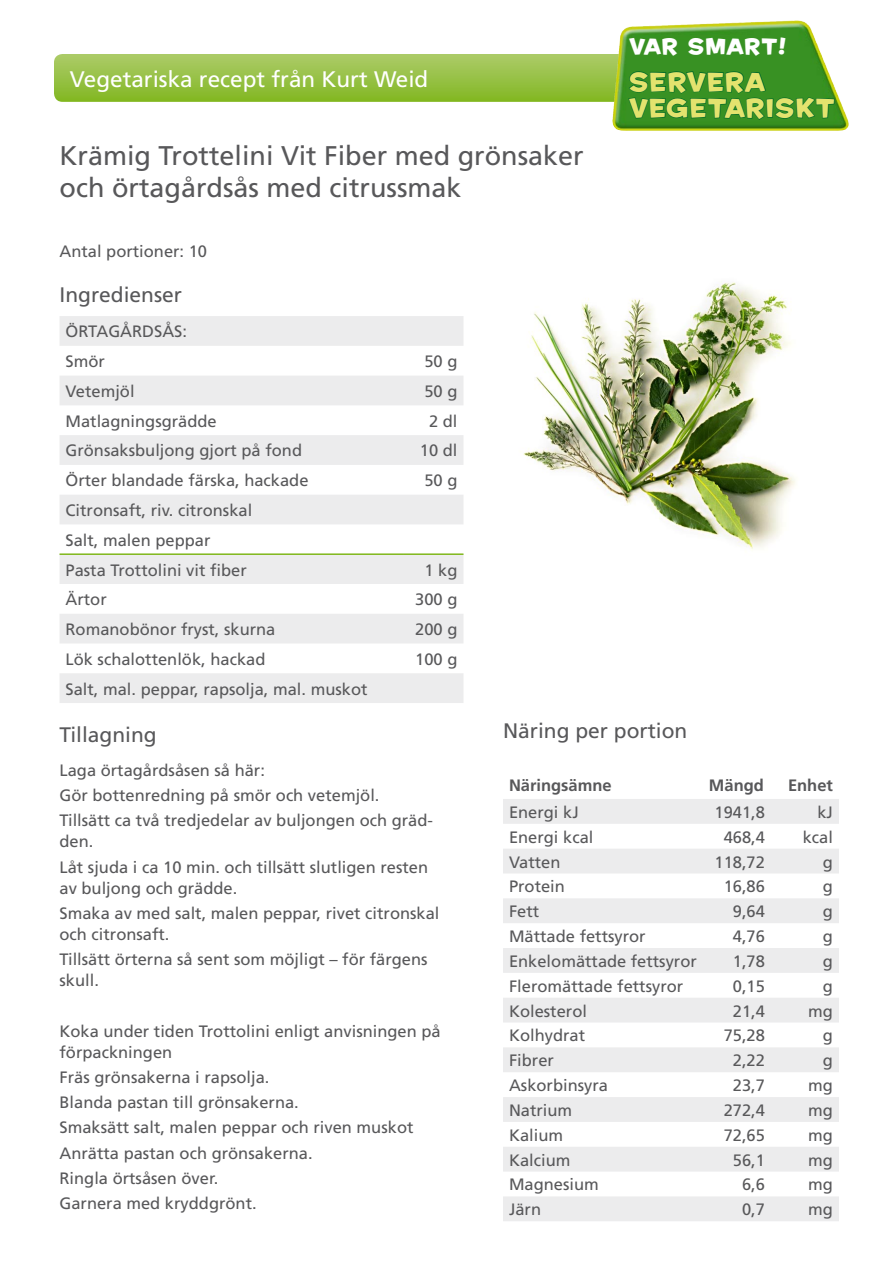
<style>
.page{position:relative;width:893px;height:1263px;background:#fff}
.page>*{position:absolute;margin:0;border:0;box-sizing:border-box;transform-origin:0 0}
.t1{font:27px/32.4px "Frutiger";color:#58585a}
.t2{font:25.05px/26.2px "House A Rama Kingpin";letter-spacing:.06em;color:#e3e36e}
.t3{font:22.5px "Frutiger";color:#fff}
.t4{font:21.3px "House A Rama Kingpin";letter-spacing:.05em;color:#fff}
.t5{font:21px "Frutiger";color:#58585a}
.t6{font:16.5px/25.2px "Frutiger";color:#58585a}
.t7{font:700 16.5px "Frutiger";color:#58585a}
</style>
<div class="page">
<svg style="left:60px;top:316px;width:403px;height:387px;fill:#ececed"></svg>
<hr style="left:60px;top:553px;width:344px;height:2px;background:#80b71b">
<hr style="left:404px;top:553px;width:59px;height:2px;background:#80b71b">
<div style="left:54px;top:54px;width:750px;height:48px;background:linear-gradient(to bottom,#adcc6a,#83b723);border-radius:9px"></div>
<img style="left:523px;top:281px;width:273px;height:269px">
<svg style="left:503px;top:799px;width:336px;height:422px;fill:#ececed"></svg>
<img style="left:612px;top:20px;width:237px;height:111px">
<svg style="left:627px;top:64px;width:208px;height:67px;background:#378d24"></svg>
<h3 class="t3" style="left:70px;top:66px;width:360px">Vegetariska recept från Kurt Weid</h3>
<h1 class="t1" style="left:60px;top:139px;width:526px">Krämig Trottelini Vit Fiber med grönsaker och örtagårdsås med citrussmak</h1>
<p class="t6" style="left:60px;top:238px;width:149px">Antal portioner: 10</p>
<p class="t5" style="left:60px;top:282px;width:124px">Ingredienser</p>
<p class="t6" style="left:66px;top:317px;width:123px;line-height:29.7px">ÖRTAGÅRDSÅS:<br>Smör</p>
<p class="t6" style="left:424px;top:349px;width:35px">50 g</p>
<p class="t6" style="left:66px;top:378px;width:71px">Vetemjöl</p>
<p class="t6" style="left:424px;top:378px;width:35px">50 g</p>
<p class="t6" style="left:66px;top:408px;width:153px">Matlagningsgrädde</p>
<p class="t6" style="left:429px;top:408px;width:30px">2 dl</p>
<p class="t6" style="left:66px;top:438px;width:238px">Grönsaksbuljong gjort på fond</p>
<p class="t6" style="left:420px;top:438px;width:39px">10 dl</p>
<p class="t6" style="left:66px;top:468px;width:245px">Örter blandade färska, hackade</p>
<p class="t6" style="left:424px;top:468px;width:35px">50 g</p>
<p class="t6" style="left:66px;top:495px;width:188px;line-height:29.7px">Citronsaft, riv. citronskal<br>Salt, malen peppar<br>Pasta Trottolini vit fiber</p>
<p class="t6" style="left:424px;top:557px;width:35px">1 kg</p>
<p class="t4" style="left:629px;top:32px;width:158px">VAR SMART!</p>
<h2 class="t2" style="left:629px;top:68px;width:207px">SERVERA<br>VEGETARISKT</h2>
<p class="t6" style="left:66px;top:587px;width:43px">Ärtor</p>
<p class="t6" style="left:415px;top:587px;width:44px">300 g</p>
<p class="t6" style="left:66px;top:616px;width:211px">Romanobönor fryst, skurna</p>
<p class="t6" style="left:415px;top:616px;width:44px">200 g</p>
<p class="t6" style="left:66px;top:646px;width:201px">Lök schalottenlök, hackad</p>
<p class="t6" style="left:415px;top:646px;width:44px">100 g</p>
<p class="t6" style="left:66px;top:676px;width:304px">Salt, mal. peppar, rapsolja, mal. muskot</p>
<p class="t5" style="left:60px;top:722px;width:99px">Tillagning</p>
<p class="t6" style="left:60px;top:757px;width:375px">Laga örtagårdsåsen så här:<br>Gör bottenredning på smör och vetemjöl.<br>Tillsätt ca två tredjedelar av buljongen och gräd-</p>
<p class="t6" style="left:60px;top:829px;width:370px">den.<br>Låt sjuda i ca 10 min. och tillsätt slutligen resten</p>
<p class="t6" style="left:60px;top:875px;width:381px">av buljong och grädde.<br>Smaka av med salt, malen peppar, rivet citronskal</p>
<p class="t6" style="left:60px;top:921px;width:370px">och citronsaft.<br>Tillsätt örterna så sent som möjligt – för färgens</p>
<p class="t6" style="left:60px;top:967px;width:41px">skull.</p>
<p class="t6" style="left:60px;top:1020px;width:383px;line-height:21px">Koka under tiden Trottolini enligt anvisningen på förpackningen</p>
<p class="t6" style="left:60px;top:1064px;width:355px">Fräs grönsakerna i rapsolja.<br>Blanda pastan till grönsakerna.<br>Smaksätt salt, malen peppar och riven muskot<br>Anrätta pastan och grönsakerna.<br>Ringla örtsåsen över.<br>Garnera med kryddgrönt.</p>
<p class="t5" style="left:503px;top:718px;width:186px">Näring per portion</p>
<p class="t7" style="left:509px;top:776px;width:104px">Näringsämne</p>
<p class="t7" style="left:709px;top:776px;width:56px">Mängd</p>
<p class="t7" style="left:788px;top:776px;width:46px">Enhet</p>
<p class="t6" style="left:509px;top:799px;width:71px">Energi kJ</p>
<p class="t6" style="left:714px;top:799px;width:52px">1941,8</p>
<p class="t6" style="left:817px;top:799px;width:17px">kJ</p>
<p class="t6" style="left:509px;top:824px;width:86px">Energi kcal</p>
<p class="t6" style="left:724px;top:824px;width:43px">468,4</p>
<p class="t6" style="left:803px;top:824px;width:32px">kcal</p>
<p class="t6" style="left:509px;top:849px;width:53px">Vatten</p>
<p class="t6" style="left:714px;top:849px;width:52px">118,72</p>
<p class="t6" style="left:823px;top:849px;width:12px">g</p>
<p class="t6" style="left:509px;top:874px;width:57px">Protein</p>
<p class="t6" style="left:724px;top:874px;width:43px">16,86</p>
<p class="t6" style="left:823px;top:874px;width:12px">g</p>
<p class="t6" style="left:509px;top:899px;width:32px">Fett</p>
<p class="t6" style="left:733px;top:899px;width:34px">9,64</p>
<p class="t6" style="left:823px;top:899px;width:12px">g</p>
<p class="t6" style="left:509px;top:923px;width:138px">Mättade fettsyror</p>
<p class="t6" style="left:733px;top:923px;width:34px">4,76</p>
<p class="t6" style="left:823px;top:923px;width:12px">g</p>
<p class="t6" style="left:509px;top:948px;width:189px">Enkelomättade fettsyror</p>
<p class="t6" style="left:733px;top:948px;width:34px">1,78</p>
<p class="t6" style="left:823px;top:948px;width:12px">g</p>
<p class="t6" style="left:509px;top:973px;width:176px">Fleromättade fettsyror</p>
<p class="t6" style="left:733px;top:973px;width:34px">0,15</p>
<p class="t6" style="left:823px;top:973px;width:12px">g</p>
<p class="t6" style="left:509px;top:998px;width:79px">Kolesterol</p>
<p class="t6" style="left:733px;top:998px;width:34px">21,4</p>
<p class="t6" style="left:808px;top:998px;width:26px">mg</p>
<p class="t6" style="left:509px;top:1023px;width:78px">Kolhydrat</p>
<p class="t6" style="left:724px;top:1023px;width:43px">75,28</p>
<p class="t6" style="left:823px;top:1023px;width:12px">g</p>
<p class="t6" style="left:509px;top:1048px;width:46px">Fibrer</p>
<p class="t6" style="left:733px;top:1048px;width:34px">2,22</p>
<p class="t6" style="left:823px;top:1048px;width:12px">g</p>
<p class="t6" style="left:509px;top:1072px;width:101px">Askorbinsyra</p>
<p class="t6" style="left:733px;top:1072px;width:34px">23,7</p>
<p class="t6" style="left:808px;top:1072px;width:26px">mg</p>
<p class="t6" style="left:509px;top:1097px;width:65px">Natrium</p>
<p class="t6" style="left:724px;top:1097px;width:43px">272,4</p>
<p class="t6" style="left:808px;top:1097px;width:26px">mg</p>
<p class="t6" style="left:509px;top:1122px;width:56px">Kalium</p>
<p class="t6" style="left:724px;top:1122px;width:43px">72,65</p>
<p class="t6" style="left:808px;top:1122px;width:26px">mg</p>
<p class="t6" style="left:509px;top:1147px;width:63px">Kalcium</p>
<p class="t6" style="left:733px;top:1147px;width:34px">56,1</p>
<p class="t6" style="left:808px;top:1147px;width:26px">mg</p>
<p class="t6" style="left:509px;top:1172px;width:91px">Magnesium</p>
<p class="t6" style="left:742px;top:1172px;width:24px">6,6</p>
<p class="t6" style="left:808px;top:1172px;width:26px">mg</p>
<p class="t6" style="left:509px;top:1197px;width:34px">Järn</p>
<p class="t6" style="left:742px;top:1197px;width:24px">0,7</p>
<p class="t6" style="left:808px;top:1197px;width:26px">mg</p>
</div>
